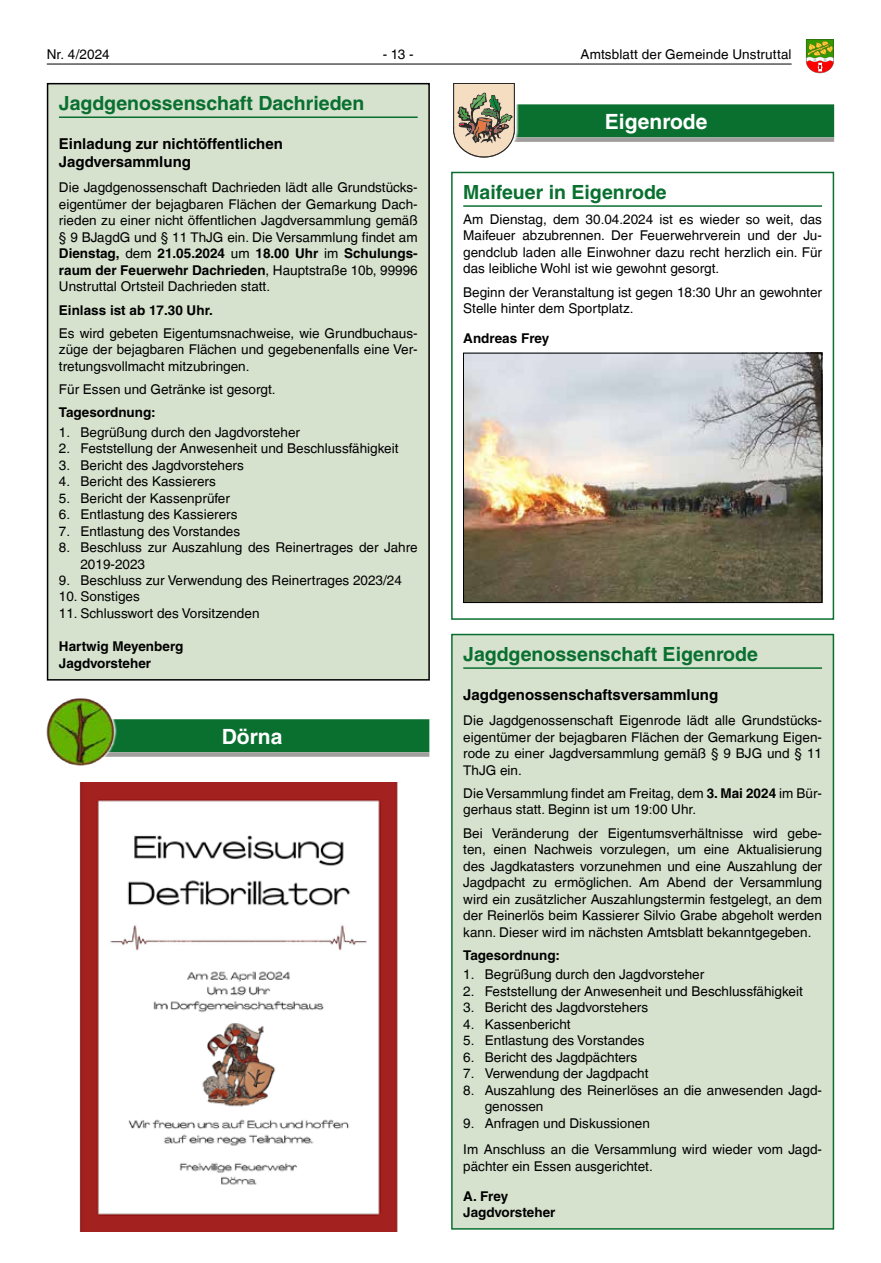
<style>
.page{position:relative;width:881px;height:1263px;background:#fff}
.page>*{position:absolute;margin:0;border:0;box-sizing:border-box;transform-origin:0 0}
.t1{font:700 21px "Helvetica LT";color:#fff}
.t2{font:700 19.5px "Helvetica LT";color:#097030}
.t3{font:700 15px/18px "Helvetica LT";color:#000}
.t4{font:13.5px/16.5px "Helvetica LT";color:#000;text-align:justify}
.t5{font:700 13.5px/16.5px "Helvetica LT";color:#000}
.s1{font-weight:700}
</style>
<div class="page">
<hr style="left:47px;top:64px;width:744px;height:1px;background:#000">
<svg style="left:805px;top:40px;width:28px;height:33px"></svg>
<div style="left:478px;top:104px;width:355px;height:33px;background:#097030"></div>
<div style="left:478px;top:137px;width:355px;height:5px;background:#a19f9d"></div>
<svg style="left:478px;top:83px;width:41px;height:75px"></svg>
<svg style="left:453px;top:83px;width:61px;height:74px;background:#bbaf97"></svg>
<hr style="left:463px;top:205px;width:358px;height:2px;background:#097030">
<img style="left:465px;top:355px;width:354px;height:246px">
<div style="left:463px;top:353px;width:358px;height:250px;border:1px solid #000"></div>
<div style="left:451px;top:172px;width:382px;height:448px;border:2px solid #097030"></div>
<div style="left:451px;top:634px;width:382px;height:595px;background:#d6e1ce"></div>
<hr style="left:463px;top:667px;width:358px;height:2px;background:#097030">
<div style="left:451px;top:634px;width:382px;height:595px;border:2px solid #097030"></div>
<div style="left:48px;top:84px;width:381px;height:596px;background:#d6e1ce"></div>
<hr style="left:59px;top:116px;width:358px;height:2px;background:#097030">
<div style="left:47px;top:83px;width:382px;height:598px;border:2px solid #000"></div>
<div style="left:75px;top:719px;width:354px;height:33px;background:#097030"></div>
<div style="left:75px;top:752px;width:354px;height:5px;background:#a19f9d"></div>
<svg style="left:75px;top:719px;width:43px;height:47px"></svg>
<img style="left:47px;top:698px;width:67px;height:67px">
<img style="left:79px;top:782px;width:318px;height:449px">
<p class="t4" style="left:47px;top:46px;width:64px">Nr. 4/2024</p>
<p class="t4" style="left:382px;top:46px;width:32px">- 13 -</p>
<p class="t4" style="left:580px;top:46px;width:212px">Amtsblatt der Gemeinde Unstruttal</p>
<h2 class="t2" style="left:59px;top:91px;width:307px">Jagdgenossenschaft Dachrieden</h2>
<p class="t3" style="left:59px;top:135px;width:225px">Einladung zur nichtöffentlichen<br>Jagdversammlung</p>
<p class="t4" style="left:59px;top:179px;width:360px">Die Jagdgenossenschaft Dachrieden lädt alle Grundstücks&shy;eigentümer der bejagbaren Flächen der Gemarkung Dach&shy;rieden zu einer nicht öffentlichen Jagdversammlung gemäß § 9 BJagdG und § 11 ThJG ein. Die Versammlung findet am <span class="s1">Dienstag,</span> dem <span class="s1">21.05.2024</span> um <span class="s1">18.00 Uhr</span> im <span class="s1">Schulungs&shy;raum der Feuerwehr Dachrieden</span>, Hauptstraße 10b, 99996<br>Unstruttal Ortsteil Dachrieden statt.</p>
<p class="t5" style="left:59px;top:301px;width:155px">Einlass ist ab 17.30 Uhr.</p>
<p class="t4" style="left:59px;top:325px;width:360px">Es wird gebeten Eigentumsnachweise, wie Grundbuchaus&shy;züge der bejagbaren Flächen und gegebenenfalls eine Ver&shy;tretungsvollmacht mitzubringen.</p>
<p class="t4" style="left:59px;top:381px;width:218px">Für Essen und Getränke ist gesorgt.</p>
<p class="t5" style="left:59px;top:404px;width:98px">Tagesordnung:</p>
<p class="t4" style="left:59px;top:424px;width:242px">1. Begrüßung durch den Jagdvorsteher</p>
<p class="t4" style="left:59px;top:440px;width:341px">2. Feststellung der Anwesenheit und Beschlussfähigkeit</p>
<p class="t4" style="left:59px;top:457px;width:186px">3. Bericht des Jagdvorstehers</p>
<p class="t4" style="left:59px;top:473px;width:158px">4. Bericht des Kassierers</p>
<p class="t4" style="left:59px;top:490px;width:172px">5. Bericht der Kassenprüfer</p>
<p class="t4" style="left:59px;top:506px;width:180px">6. Entlastung des Kassierers</p>
<p class="t4" style="left:59px;top:523px;width:183px">7. Entlastung des Vorstandes</p>
<p class="t4" style="left:80px;top:539px;width:338px;text-indent:-22px">8. Beschluss zur Auszahlung des Reinertrages der Jahre<br>2019-2023</p>
<p class="t4" style="left:59px;top:572px;width:344px">9. Beschluss zur Verwendung des Reinertrages 2023/24</p>
<p class="t4" style="left:59px;top:588px;width:82px">10. Sonstiges</p>
<p class="t4" style="left:59px;top:605px;width:202px">11. Schlusswort des Vorsitzenden</p>
<p class="t5" style="left:59px;top:638px;width:126px">Hartwig Meyenberg<br>Jagdvorsteher</p>
<h1 class="t1" style="left:221px;top:723px;width:62px">Dörna</h1>
<h1 class="t1" style="left:604px;top:109px;width:104px">Eigenrode</h1>
<h2 class="t2" style="left:463px;top:180px;width:205px">Maifeuer in Eigenrode</h2>
<p class="t4" style="left:463px;top:211px;width:360px">Am Dienstag, dem 30.04.2024 ist es wieder so weit, das Maifeuer abzubrennen. Der Feuerwehrverein und der Ju&shy;gendclub laden alle Einwohner dazu recht herzlich ein. Für das leibliche Wohl ist wie gewohnt gesorgt.</p>
<p class="t4" style="left:463px;top:284px;width:360px">Beginn der Veranstaltung ist gegen 18:30 Uhr an gewohnter<br>Stelle hinter dem Sportplatz.</p>
<p class="t5" style="left:463px;top:330px;width:88px">Andreas Frey</p>
<h2 class="t2" style="left:463px;top:642px;width:296px">Jagdgenossenschaft Eigenrode</h2>
<p class="t3" style="left:463px;top:686px;width:256px">Jagdgenossenschaftsversammlung</p>
<p class="t4" style="left:463px;top:712px;width:360px">Die Jagdgenossenschaft Eigenrode lädt alle Grundstücks&shy;eigentümer der bejagbaren Flächen der Gemarkung Eigen&shy;rode zu einer Jagdversammlung gemäß § 9 BJG und § 11<br>ThJG ein.</p>
<p class="t4" style="left:463px;top:785px;width:360px">Die Versammlung findet am Freitag, dem <span class="s1">3. Mai 2024</span> im Bür&shy;gerhaus statt. Beginn ist um 19:00 Uhr.</p>
<p class="t4" style="left:463px;top:825px;width:360px">Bei Veränderung der Eigentumsverhältnisse wird gebe&shy;ten, einen Nachweis vorzulegen, um eine Aktualisierung des Jagdkatasters vorzunehmen und eine Auszahlung der Jagdpacht zu ermöglichen. Am Abend der Versammlung wird ein zusätzlicher Auszahlungstermin festgelegt, an dem der Reinerlös beim Kassierer Silvio Grabe abgeholt werden kann. Dieser wird im nächsten Amtsblatt bekanntgegeben.</p>
<p class="t5" style="left:463px;top:947px;width:98px">Tagesordnung:</p>
<p class="t4" style="left:463px;top:966px;width:242px">1. Begrüßung durch den Jagdvorsteher</p>
<p class="t4" style="left:463px;top:983px;width:341px">2. Feststellung der Anwesenheit und Beschlussfähigkeit</p>
<p class="t4" style="left:463px;top:999px;width:186px">3. Bericht des Jagdvorstehers</p>
<p class="t4" style="left:463px;top:1016px;width:109px">4. Kassenbericht</p>
<p class="t4" style="left:463px;top:1032px;width:183px">5. Entlastung des Vorstandes</p>
<p class="t4" style="left:463px;top:1049px;width:175px">6. Bericht des Jagdpächters</p>
<p class="t4" style="left:463px;top:1065px;width:187px">7. Verwendung der Jagdpacht</p>
<p class="t4" style="left:484px;top:1082px;width:338px;text-indent:-22px">8. Auszahlung des Reinerlöses an die anwesenden Jagd&shy;genossen</p>
<p class="t4" style="left:463px;top:1109px;width:360px;line-height:26.5px">9. Anfragen und Diskussionen<br>Im Anschluss an die Versammlung wird wieder vom Jagd-</p>
<p class="t4" style="left:463px;top:1158px;width:191px">pächter ein Essen ausgerichtet.</p>
<p class="t5" style="left:463px;top:1187px;width:94px">A. Frey<br>Jagdvorsteher</p>
</div>
